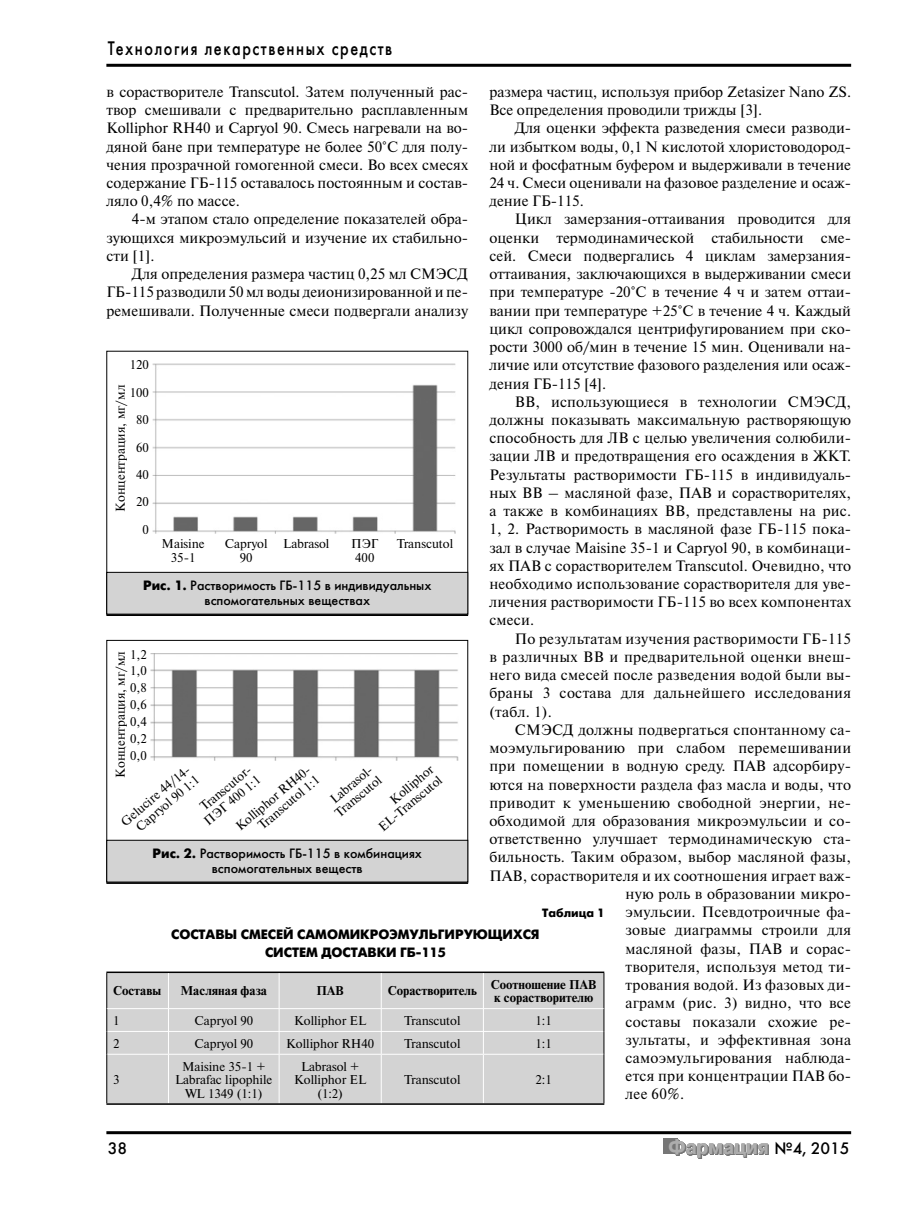
<style>
.page{position:relative;width:915px;height:1212px;background:#fff}
.page>*{position:absolute;margin:0;border:0;box-sizing:border-box;transform-origin:0 0}
.t1{font:700 20.25px "Pragmatica C";color:#767676;scale:.9 1}
.t2{font:19.5px "Futura Futuris C";letter-spacing:.1em;color:#000;scale:.8 1}
.t3{font:16.5px "Futura Futuris C";color:#000}
.t4{font:15px/18.3px "Newton C";letter-spacing:.015em;color:#000;text-align:justify}
.t5{font:13.5px/15px "Futura Futuris C";color:#000;text-align:center}
.t6{font:700 13.5px/18px "Futura Futuris C";color:#000;text-align:center}
.t7{font:12.75px/13.5px "Newton C";color:#000;text-align:right}
.t8{font:700 12.75px/13.5px "Newton C";color:#000}
.t9{font:700 12px "Futura Futuris C";color:#000}
.s1{font-weight:700}
</style>
<div class="page">
<hr style="left:106px;top:64px;width:744px;height:3px;background:#000">
<hr style="left:106px;top:1131px;width:744px;height:3px;background:#000">
<div style="left:663px;top:1138px;width:14px;height:16px;background:#767676"></div>
<img style="left:152px;top:364px;width:304px;height:170px">
<div style="left:107px;top:572px;width:360px;height:42px;background:#d3d3d3"></div>
<div style="left:106px;top:572px;width:362px;height:42px;border:1px solid #000"></div>
<hr style="left:106px;top:614px;width:362px;height:2px;background:#000">
<img style="left:151px;top:653px;width:307px;height:107px">
<div style="left:107px;top:840px;width:360px;height:42px;background:#d3d3d3"></div>
<div style="left:106px;top:840px;width:362px;height:42px;border:1px solid #000"></div>
<hr style="left:106px;top:882px;width:362px;height:2px;background:#000">
<div style="left:107px;top:973px;width:496px;height:130px;background:#d3d3d3"></div>
<svg style="left:168px;top:1009px;width:1px;height:45px"></svg>
<svg style="left:279px;top:1009px;width:1px;height:45px"></svg>
<svg style="left:381px;top:1009px;width:1px;height:45px"></svg>
<svg style="left:483px;top:1009px;width:1px;height:45px"></svg>
<hr style="left:107px;top:1031px;width:496px;height:1px;background:#fff">
<svg style="left:106px;top:1008px;width:1px;height:46px"></svg>
<svg style="left:603px;top:1008px;width:1px;height:46px"></svg>
<hr style="left:107px;top:1054px;width:172px;height:1px;background:#fff">
<hr style="left:168px;top:1054px;width:1px;height:49px;background:#fff">
<hr style="left:279px;top:1054px;width:102px;height:1px;background:#fff">
<hr style="left:279px;top:1054px;width:1px;height:49px;background:#fff">
<hr style="left:381px;top:1054px;width:102px;height:1px;background:#fff">
<hr style="left:381px;top:1054px;width:1px;height:49px;background:#fff">
<hr style="left:483px;top:1054px;width:120px;height:1px;background:#fff">
<hr style="left:483px;top:1054px;width:1px;height:49px;background:#fff">
<hr style="left:106px;top:1054px;width:1px;height:49px;background:#000">
<hr style="left:603px;top:1054px;width:1px;height:49px;background:#000">
<hr style="left:106px;top:1103px;width:498px;height:2px;background:#000">
<hr style="left:106px;top:971px;width:498px;height:2px;background:#000">
<hr style="left:106px;top:973px;width:1px;height:35px;background:#000">
<hr style="left:603px;top:973px;width:1px;height:35px;background:#000">
<hr style="left:168px;top:973px;width:1px;height:35px;background:#fff">
<hr style="left:279px;top:973px;width:1px;height:35px;background:#fff">
<hr style="left:381px;top:973px;width:1px;height:35px;background:#fff">
<hr style="left:483px;top:973px;width:1px;height:35px;background:#fff">
<hr style="left:107px;top:1008px;width:496px;height:1px;background:#fff">
<h2 class="t2" style="left:108px;top:40px;width:357px">Технология лекарственных средств</h2>
<p class="t4" style="left:106px;top:84px;width:363px">в сорастворителе Transcutol. Затем полученный рас&shy;твор смешивали с предварительно расплавленным Kolliphor RH40 и Capryol 90. Смесь нагревали на во&shy;дяной бане при температуре не более 50°C для полу&shy;чения прозрачной гомогенной смеси. Во всех смесях содержание ГБ-115 оставалось постоянным и состав&shy;ляло 0,4% по массе.</p>
<p class="t4" style="left:106px;top:211px;width:363px;text-indent:26px">4-м этапом стало определение показателей обра&shy;зующихся микроэмульсий и изучение их стабильно&shy;сти [1].</p>
<p class="t4" style="left:106px;top:266px;width:363px;text-indent:26px">Для определения размера частиц 0,25 мл СМЭСД ГБ-115 разводили 50 мл воды деионизированной и пе&shy;ремешивали. Полученные смеси подвергали анализу</p>
<p class="t4" style="left:489px;top:84px;width:363px">размера частиц, используя прибор Zetasizer Nano ZS.<br>Все определения проводили трижды [3].</p>
<p class="t4" style="left:489px;top:120px;width:363px;text-indent:26px">Для оценки эффекта разведения смеси разводи&shy;ли избытком воды, 0,1 N кислотой хлористоводород&shy;ной и фосфатным буфером и выдерживали в течение 24 ч. Смеси оценивали на фазовое разделение и осаж&shy;дение ГБ-115.</p>
<p class="t4" style="left:489px;top:211px;width:363px;text-indent:26px">Цикл замерзания-оттаивания проводится для оценки термодинамической стабильности сме&shy;сей. Смеси подвергались 4 циклам замерзания&shy;оттаивания, заключающихся в выдерживании смеси при температуре -20°C в течение 4 ч и затем оттаи&shy;вании при температуре +25°C в течение 4 ч. Каждый цикл сопровождался центрифугированием при ско&shy;рости 3000 об/мин в течение 15 мин. Оценивали на&shy;личие или отсутствие фазового разделения или осаж&shy;дения ГБ-115 [4].</p>
<p class="t4" style="left:489px;top:394px;width:363px;text-indent:26px">ВВ, использующиеся в технологии СМЭСД, должны показывать максимальную растворяющую способность для ЛВ с целью увеличения солюбили&shy;зации ЛВ и предотвращения его осаждения в ЖКТ.<br>Результаты растворимости ГБ-115 в индивидуаль&shy;ных ВВ – масляной фазе, ПАВ и сорастворителях, а также в комбинациях ВВ, представлены на рис.<br>1, 2. Растворимость в масляной фазе ГБ-115 пока&shy;зал в случае Maisine 35-1 и Capryol 90, в комбинаци&shy;ях ПАВ с сорастворителем Transcutol. Очевидно, что необходимо использование сорастворителя для уве&shy;личения растворимости ГБ-115 во всех компонентах смеси.</p>
<p class="t4" style="left:489px;top:631px;width:363px;text-indent:26px">По результатам изучения растворимости ГБ-115 в различных ВВ и предварительной оценки внеш&shy;него вида смесей после разведения водой были вы&shy;браны 3 состава для дальнейшего исследования (табл. 1).</p>
<p class="t4" style="left:514px;top:722px;width:337px">СМЭСД должны подвергаться спонтанному са-</p>
<p class="t4" style="left:489px;top:740px;width:363px">моэмульгированию при слабом перемешивании</p>
<p class="t4" style="left:489px;top:758px;width:363px">при помещении в водную среду. ПАВ адсорбиру-</p>
<p class="t4" style="left:489px;top:776px;width:363px">ются на поверхности раздела фаз масла и воды, что</p>
<p class="t4" style="left:489px;top:795px;width:363px">приводит к уменьшению свободной энергии, не-</p>
<p class="t4" style="left:489px;top:813px;width:363px">обходимой для образования микроэмульсии и со-</p>
<p class="t4" style="left:489px;top:831px;width:363px">ответственно улучшает термодинамическую ста-</p>
<p class="t4" style="left:489px;top:849px;width:363px">бильность. Таким образом, выбор масляной фазы,</p>
<p class="t4" style="left:489px;top:867px;width:363px">ПАВ, сорастворителя и их соотношения играет важ-</p>
<p class="t4" style="left:625px;top:886px;width:227px">ную роль в образовании микро-</p>
<p class="t4" style="left:625px;top:904px;width:227px">эмульсии. Псевдотроичные фа-</p>
<p class="t4" style="left:625px;top:922px;width:227px">зовые диаграммы строили для</p>
<p class="t4" style="left:625px;top:940px;width:227px">масляной фазы, ПАВ и сорас-</p>
<p class="t4" style="left:625px;top:959px;width:227px">творителя, используя метод ти-</p>
<p class="t4" style="left:625px;top:977px;width:227px">трования водой. Из фазовых ди-</p>
<p class="t4" style="left:625px;top:995px;width:227px">аграмм (рис. 3) видно, что все</p>
<p class="t4" style="left:625px;top:1013px;width:227px">составы показали схожие ре-</p>
<p class="t4" style="left:625px;top:1032px;width:227px">зультаты, и эффективная зона</p>
<p class="t4" style="left:625px;top:1050px;width:227px">самоэмульгирования наблюда-</p>
<p class="t4" style="left:625px;top:1068px;width:227px">ется при концентрации ПАВ бо-</p>
<p class="t4" style="left:625px;top:1086px;width:60px">лее 60%.</p>
<p class="t7" style="left:130px;top:352px;width:21px;line-height:27.5px">120<br>100<br>80<br>60<br>40<br>20<br>0</p>
<p class="t7" style="left:115px;top:512px;width:129px;rotate:-90deg">Концентрация, мг/мл</p>
<p class="t7" style="left:161px;top:538px;width:45px">Maisine</p>
<p class="t7" style="left:225px;top:538px;width:106px">Capryol Labrasol</p>
<p class="t7" style="left:351px;top:538px;width:29px">ПЭГ</p>
<p class="t7" style="left:396px;top:538px;width:58px">Transcutol</p>
<p class="t7" style="left:171px;top:551px;width:26px">35-1</p>
<p class="t7" style="left:240px;top:551px;width:14px">90</p>
<p class="t7" style="left:355px;top:551px;width:21px">400</p>
<p class="t5" style="left:143px;top:579px;width:290px"><span class="s1">Рис. 1.</span> Растворимость ГБ-115 в индивидуальных вспомогательных веществах</p>
<p class="t7" style="left:130px;top:647px;width:18px;line-height:16.8px;text-align:justify">1,2<br>1,0<br>0,8<br>0,6<br>0,4<br>0,2<br>0,0</p>
<p class="t7" style="left:115px;top:778px;width:129px;rotate:-90deg">Концентрация, мг/мл</p>
<p class="t7" style="left:368px;top:814px;width:80px;rotate:-40deg">Kolliphor<br>EL-Transcutol</p>
<p class="t7" style="left:234px;top:823px;width:95px;rotate:-40deg">Kolliphor RH40-<br>Transcutol 1:1</p>
<p class="t7" style="left:324px;top:799px;width:59px;text-align:center;rotate:-40deg">Labrasol-<br>Transcutol</p>
<p class="t7" style="left:119px;top:819px;width:88px;rotate:-40deg">Gelucire 44/14-<br>Capryol 90 1:1</p>
<p class="t7" style="left:193px;top:808px;width:72px;text-align:center;rotate:-40deg">Transcutor-<br>ПЭГ 400 1:1</p>
<p class="t5" style="left:152px;top:847px;width:271px"><span class="s1">Рис. 2.</span> Растворимость ГБ-115 в комбинациях вспомогательных веществ</p>
<p class="t9" style="left:542px;top:908px;width:63px">Таблица 1</p>
<p class="t6" style="left:171px;top:926px;width:370px">СОСТАВЫ СМЕСЕЙ САМОМИКРОЭМУЛЬГИРУЮЩИХСЯ<br>СИСТЕМ ДОСТАВКИ ГБ-115</p>
<p class="t8" style="left:113px;top:985px;width:50px">Составы</p>
<p class="t8" style="left:180px;top:985px;width:88px">Масляная фаза</p>
<p class="t8" style="left:316px;top:985px;width:29px">ПАВ</p>
<p class="t8" style="left:388px;top:985px;width:90px">Сорастворитель</p>
<p class="t8" style="left:490px;top:978px;width:107px">Соотношение ПАВ к сорастворителю</p>
<p class="t7" style="left:113px;top:1015px;width:8px">1</p>
<p class="t7" style="left:194px;top:1015px;width:60px">Capryol 90</p>
<p class="t7" style="left:294px;top:1015px;width:74px">Kolliphor EL</p>
<p class="t7" style="left:404px;top:1015px;width:58px">Transcutol</p>
<p class="t7" style="left:535px;top:1015px;width:18px">1:1</p>
<p class="t7" style="left:113px;top:1038px;width:8px">2</p>
<p class="t7" style="left:194px;top:1038px;width:60px">Capryol 90</p>
<p class="t7" style="left:286px;top:1038px;width:89px">Kolliphor RH40</p>
<p class="t7" style="left:404px;top:1038px;width:58px">Transcutol</p>
<p class="t7" style="left:535px;top:1038px;width:18px">1:1</p>
<p class="t7" style="left:113px;top:1074px;width:8px">3</p>
<p class="t7" style="left:175px;top:1060px;width:99px;text-align:center">Maisine 35-1 +<br>Labrafac lipophile<br>WL 1349 (1:1)</p>
<p class="t7" style="left:294px;top:1060px;width:74px;text-align:center">Labrasol +<br>Kolliphor EL (1:2)</p>
<p class="t7" style="left:404px;top:1074px;width:58px">Transcutol</p>
<p class="t7" style="left:535px;top:1074px;width:18px">2:1</p>
<h1 class="t1" style="left:669px;top:1140px;width:113px">Фармация</h1>
<p class="t3" style="left:108px;top:1142px;width:21px">38</p>
<p class="t3" style="left:774px;top:1142px;width:77px">№4, 2015</p>
</div>
